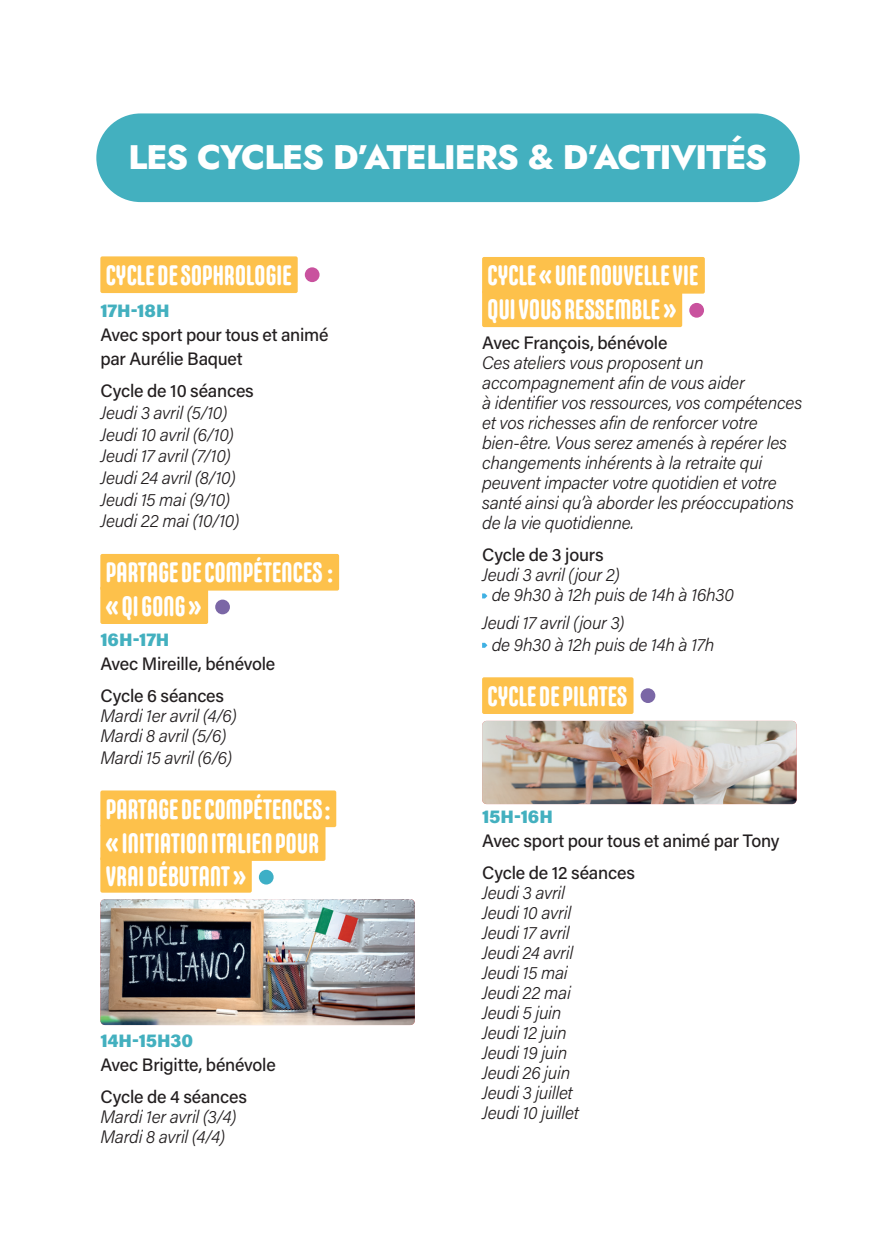
<style>
.page{position:relative;width:896px;height:1248px;background:#fff}
.page>*{position:absolute;margin:0;border:0;box-sizing:border-box;transform-origin:0 0}
.t1{font:34px "Jost";letter-spacing:-.025em;color:#fff}
.t2{font:700 28px/33.6px "Carl Marx";letter-spacing:-.015em;color:#fff}
.t3{font:italic 300 18px/20px "Acumin Pro";letter-spacing:-.015em;color:#231f20}
.t4{font:500 18px/32px "Acumin Pro";letter-spacing:-.015em;color:#231f20}
.t5{font:900 18px "Acumin Pro";letter-spacing:-.01em;color:#43b0bf}
</style>
<div class="page">
<div style="left:100px;top:554px;width:239px;height:36px;background:#fdc14b;border-radius:2px"></div>
<div style="left:482px;top:257px;width:223px;height:36px;background:#fdc14b;border-radius:2px"></div>
<div style="left:482px;top:290px;width:200px;height:37px;background:#fdc14b;border-radius:2px"></div>
<div style="left:482px;top:677px;width:151px;height:37px;background:#fdc14b;border-radius:2px"></div>
<div style="left:100px;top:790px;width:236px;height:37px;background:#fdc14b;border-radius:2px"></div>
<div style="left:100px;top:824px;width:225px;height:36px;background:#fdc14b;border-radius:2px"></div>
<div style="left:100px;top:856px;width:152px;height:36px;background:#fdc14b;border-radius:2px"></div>
<div style="left:100px;top:586px;width:108px;height:38px;background:#fdc14b;border-radius:2px"></div>
<div style="left:100px;top:256px;width:198px;height:37px;background:#fdc14b;border-radius:2px"></div>
<div style="left:96px;top:113px;width:703px;height:89px;background:#43b0bf;border-radius:44px"></div>
<svg style="left:482px;top:593px;width:5px;height:5px"></svg>
<svg style="left:482px;top:642px;width:5px;height:5px"></svg>
<img style="left:482px;top:720px;width:314px;height:84px">
<img style="left:100px;top:899px;width:315px;height:125px">
<div style="left:305px;top:267px;width:14px;height:15px;background:#c9529e;border-radius:50%"></div>
<div style="left:215px;top:599px;width:15px;height:15px;background:#7b67a6;border-radius:50%"></div>
<div style="left:259px;top:869px;width:15px;height:15px;background:#3dafc6;border-radius:50%"></div>
<div style="left:640px;top:688px;width:15px;height:15px;background:#7b67a6;border-radius:50%"></div>
<div style="left:689px;top:303px;width:15px;height:14px;background:#c9529e;border-radius:50%"></div>
<h1 class="t1" style="left:129px;top:134px;width:640px">LES CYCLES D’ATELIERS &amp; D’ACTIVITÉS</h1>
<h2 class="t2" style="left:105px;top:259px;width:188px">CYCLE DE SOPHROLOGIE</h2>
<p class="t5" style="left:100px;top:298px;width:71px">17H-18H</p>
<p class="t4" style="left:100px;top:322px;width:230px;line-height:24px">Avec sport pour tous et animé par Aurélie Baquet</p>
<p class="t4" style="left:100px;top:374px;width:155px">Cycle de 10 séances</p>
<p class="t3" style="left:100px;top:401px;width:140px;line-height:21.6px">Jeudi 3 avril (5/10)<br>Jeudi 10 avril (6/10)<br>Jeudi 17 avril (7/10)<br>Jeudi 24 avril (8/10)<br>Jeudi 15 mai (9/10)<br>Jeudi 22 mai (10/10)</p>
<h2 class="t2" style="left:105px;top:555px;width:229px">PARTAGE DE COMPÉTENCES : «QI GONG»</h2>
<p class="t5" style="left:100px;top:627px;width:71px">16H-17H</p>
<p class="t4" style="left:100px;top:647px;width:176px">Avec Mireille, bénévole<br>Cycle 6 séances</p>
<p class="t3" style="left:100px;top:704px;width:138px;line-height:20.8px">Mardi 1er avril (4/6)<br>Mardi 8 avril (5/6)<br>Mardi 15 avril (6/6)</p>
<h2 class="t2" style="left:105px;top:792px;width:227px">PARTAGE DE COMPÉTENCES: «INITIATION ITALIEN POUR<br>VRAI DÉBUTANT»</h2>
<p class="t5" style="left:100px;top:1027px;width:94px">14H-15H30</p>
<p class="t4" style="left:100px;top:1047px;width:177px">Avec Brigitte, bénévole<br>Cycle de 4 séances</p>
<p class="t3" style="left:100px;top:1105px;width:137px">Mardi 1er avril (3/4)<br>Mardi 8 avril (4/4)</p>
<h2 class="t2" style="left:487px;top:259px;width:213px">CYCLE «UNE NOUVELLE VIE<br>QUI VOUS RESSEMBLE»</h2>
<p class="t4" style="left:482px;top:326px;width:187px">Avec François, bénévole</p>
<p class="t3" style="left:482px;top:352px;width:322px">Ces ateliers vous proposent un accompagnement afin de vous aider<br>à identifier vos ressources, vos compétences et vos richesses afin de renforcer votre bien-être. Vous serez amenés à repérer les changements inhérents à la retraite qui peuvent impacter votre quotidien et votre santé ainsi qu’à aborder les préoccupations de la vie quotidienne.</p>
<p class="t4" style="left:482px;top:538px;width:123px">Cycle de 3 jours</p>
<p class="t3" style="left:492px;top:564px;width:244px;text-indent:-10px">Jeudi 3 avril (jour 2)<br>de 9h30 à 12h puis de 14h à 16h30</p>
<p class="t3" style="left:492px;top:611px;width:224px;line-height:21.6px;text-indent:-10px">Jeudi 17 avril (jour 3)<br>de 9h30 à 12h puis de 14h à 17h</p>
<h2 class="t2" style="left:487px;top:679px;width:142px">CYCLE DE PILATES</h2>
<p class="t5" style="left:482px;top:804px;width:72px">15H-16H</p>
<p class="t4" style="left:482px;top:824px;width:299px">Avec sport pour tous et animé par Tony<br>Cycle de 12 séances</p>
<p class="t3" style="left:482px;top:882px;width:98px">Jeudi 3 avril<br>Jeudi 10 avril<br>Jeudi 17 avril<br>Jeudi 24 avril<br>Jeudi 15 mai<br>Jeudi 22 mai<br>Jeudi 5 juin<br>Jeudi 12 juin<br>Jeudi 19 juin<br>Jeudi 26 juin<br>Jeudi 3 juillet<br>Jeudi 10 juillet</p>
</div>
